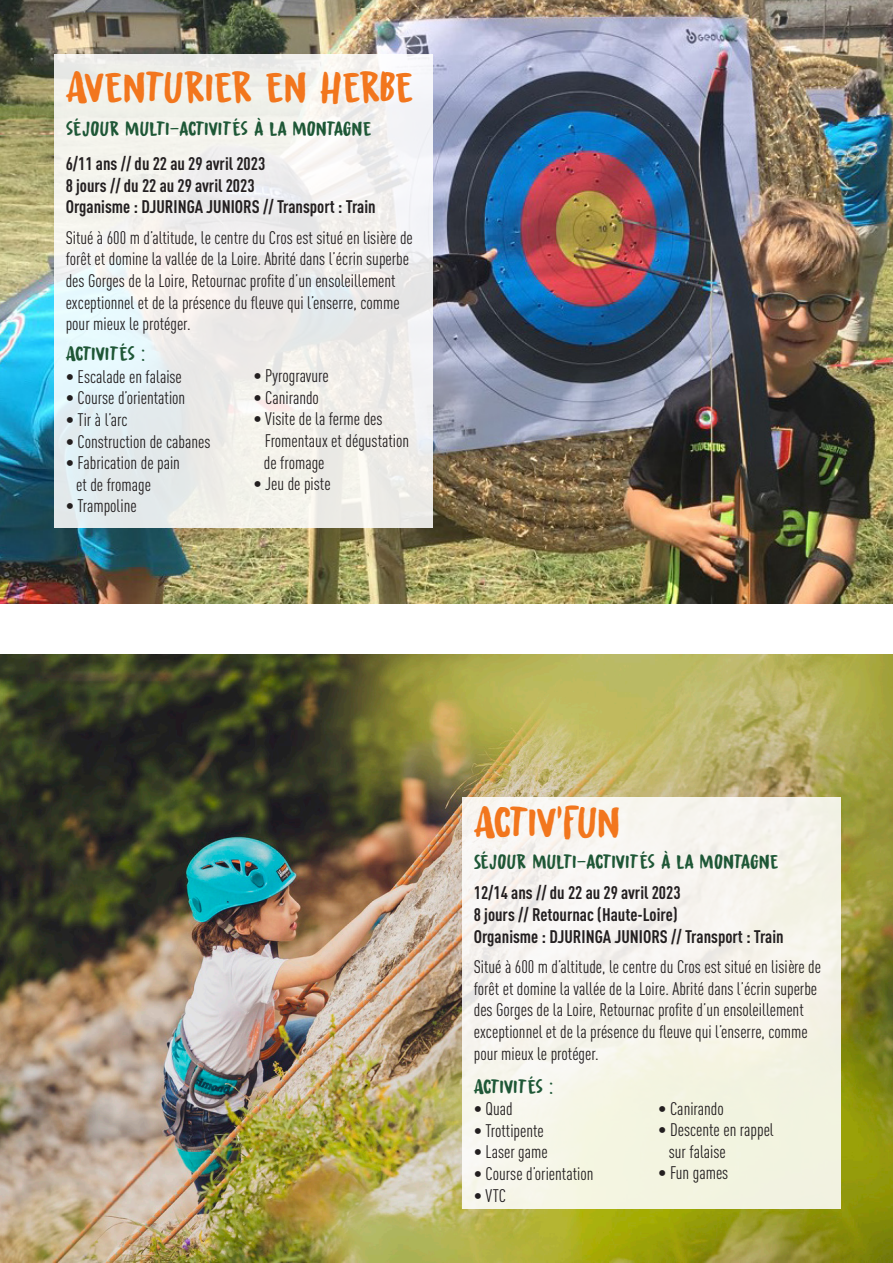
<style>
.page{position:relative;width:893px;height:1263px;background:#fff}
.page>*{position:absolute;margin:0;border:0;box-sizing:border-box;transform-origin:0 0}
.t1{font:45px "Awesome Sauce DEMO";color:#f2761d}
.t2{font:21px "Awesome Sauce DEMO";color:#1e5736}
.t3{font:18px/21.6px "DIN Cond";color:#231f20}
.t4{font:700 18px "DIN Cond";color:#231f20}
</style>
<div class="page">
<img style="left:0;top:0;width:893px;height:604px">
<svg style="left:54px;top:54px;width:378px;height:473px;fill:#efefec"></svg>
<img style="left:0;top:655px;width:893px;height:608px">
<div style="left:462px;top:797px;width:378px;height:411px;background:#f6f4ea"></div>
<svg style="left:66px;top:71px;width:21px;height:32px"></svg>
<svg style="left:105px;top:73px;width:17px;height:29px"></svg>
<div style="left:185px;top:71px;width:66px;height:32px;background:#f0f1ea"></div>
<svg style="left:266px;top:73px;width:17px;height:29px"></svg>
<svg style="left:321px;top:71px;width:91px;height:33px"></svg>
<svg style="left:74px;top:119px;width:16px;height:18px"></svg>
<svg style="left:110px;top:121px;width:9px;height:15px"></svg>
<svg style="left:126px;top:122px;width:13px;height:14px"></svg>
<svg style="left:166px;top:122px;width:30px;height:14px"></svg>
<svg style="left:205px;top:123px;width:3px;height:12px"></svg>
<svg style="left:219px;top:123px;width:3px;height:12px"></svg>
<svg style="left:233px;top:119px;width:7px;height:17px"></svg>
<svg style="left:278px;top:122px;width:8px;height:14px"></svg>
<svg style="left:293px;top:122px;width:13px;height:14px"></svg>
<svg style="left:334px;top:121px;width:17px;height:15px"></svg>
<svg style="left:363px;top:122px;width:8px;height:14px"></svg>
<svg style="left:66px;top:346px;width:17px;height:15px"></svg>
<svg style="left:92px;top:348px;width:3px;height:12px"></svg>
<svg style="left:106px;top:348px;width:3px;height:12px"></svg>
<svg style="left:120px;top:344px;width:7px;height:17px"></svg>
<svg style="left:142px;top:350px;width:2px;height:11px"></svg>
<svg style="left:474px;top:805px;width:36px;height:33px"></svg>
<svg style="left:529px;top:809px;width:6px;height:24px"></svg>
<svg style="left:560px;top:808px;width:15px;height:30px"></svg>
<svg style="left:533px;top:854px;width:13px;height:14px"></svg>
<svg style="left:573px;top:854px;width:30px;height:15px"></svg>
<svg style="left:612px;top:855px;width:3px;height:13px"></svg>
<svg style="left:626px;top:857px;width:3px;height:8px"></svg>
<svg style="left:709px;top:854px;width:4px;height:8px"></svg>
<svg style="left:528px;top:1076px;width:8px;height:15px"></svg>
<svg style="left:474px;top:851px;width:52px;height:18px"></svg>
<p class="t1" style="left:85px;top:62px;width:101px">❖ ■▼◆</p>
<p class="t1" style="left:284px;top:62px;width:24px">■</p>
<p class="t2" style="left:66px;top:117px;width:45px">▲ □◆</p>
<p class="t2" style="left:140px;top:117px;width:27px">◆●▼</p>
<p class="t2" style="left:195px;top:117px;width:84px">▼❖▼ ▲ → ●</p>
<p class="t2" style="left:307px;top:117px;width:57px">□■▼ ■</p>
<p class="t4" style="left:66px;top:153px;width:201px">6/11 ans // du 22 au 29 avril 2023</p>
<p class="t4" style="left:66px;top:174px;width:190px">8 jours // du 22 au 29 avril 2023</p>
<p class="t4" style="left:66px;top:196px;width:311px">Organisme : DJURINGA JUNIORS // Transport : Train</p>
<p class="t3" style="left:66px;top:226px;width:349px">Situé à 600 m d’altitude, le centre du Cros est situé en lisière de forêt et domine la vallée de la Loire. Abrité dans l’écrin superbe des Gorges de la Loire, Retournac profite d’un ensoleillement exceptionnel et de la présence du fleuve qui l’enserre, comme pour mieux le protéger.</p>
<p class="t2" style="left:82px;top:342px;width:54px">▼❖▼ ▲</p>
<p class="t3" style="left:66px;top:365px;width:118px">• Escalade en falaise</p>
<p class="t3" style="left:66px;top:387px;width:121px">• Course d’orientation</p>
<p class="t3" style="left:66px;top:409px;width:63px">• Tir à l’arc</p>
<p class="t3" style="left:66px;top:430px;width:146px">• Construction de cabanes</p>
<p class="t3" style="left:66px;top:452px;width:116px">• Fabrication de pain</p>
<p class="t3" style="left:76px;top:473px;width:76px">et de fromage</p>
<p class="t3" style="left:66px;top:495px;width:73px">• Trampoline</p>
<p class="t3" style="left:253px;top:365px;width:77px">• Pyrogravure</p>
<p class="t3" style="left:253px;top:387px;width:67px">• Canirando</p>
<p class="t3" style="left:264px;top:408px;width:147px;text-indent:-10px">• Visite de la ferme des<br>Fromentaux et dégustation de fromage</p>
<p class="t3" style="left:253px;top:473px;width:79px">• Jeu de piste</p>
<p class="t1" style="left:509px;top:797px;width:113px">▼❖ ◆■</p>
<p class="t2" style="left:547px;top:850px;width:27px">◆●▼</p>
<p class="t2" style="left:602px;top:850px;width:84px">▼❖▼ ▲ → ●</p>
<p class="t2" style="left:714px;top:850px;width:57px">□■▼ ■</p>
<p class="t4" style="left:474px;top:882px;width:208px">12/14 ans // du 22 au 29 avril 2023</p>
<p class="t4" style="left:474px;top:904px;width:205px">8 jours // Retournac (Haute-Loire)</p>
<p class="t4" style="left:474px;top:925px;width:311px">Organisme : DJURINGA JUNIORS // Transport : Train</p>
<p class="t3" style="left:474px;top:956px;width:349px">Situé à 600 m d’altitude, le centre du Cros est situé en lisière de forêt et domine la vallée de la Loire. Abrité dans l’écrin superbe des Gorges de la Loire, Retournac profite d’un ensoleillement exceptionnel et de la présence du fleuve qui l’enserre, comme pour mieux le protéger.</p>
<p class="t2" style="left:490px;top:1074px;width:54px">▼❖▼ ▲</p>
<p class="t3" style="left:474px;top:1098px;width:41px">• Quad</p>
<p class="t3" style="left:474px;top:1119px;width:72px">• Trottipente</p>
<p class="t3" style="left:474px;top:1141px;width:75px">• Laser game</p>
<p class="t3" style="left:474px;top:1163px;width:121px">• Course d’orientation</p>
<p class="t3" style="left:474px;top:1184px;width:34px">• VTC</p>
<p class="t3" style="left:658px;top:1097px;width:67px">• Canirando</p>
<p class="t3" style="left:658px;top:1119px;width:117px">• Descente en rappel</p>
<p class="t3" style="left:669px;top:1140px;width:59px">sur falaise</p>
<p class="t3" style="left:658px;top:1162px;width:72px">• Fun games</p>
</div>
